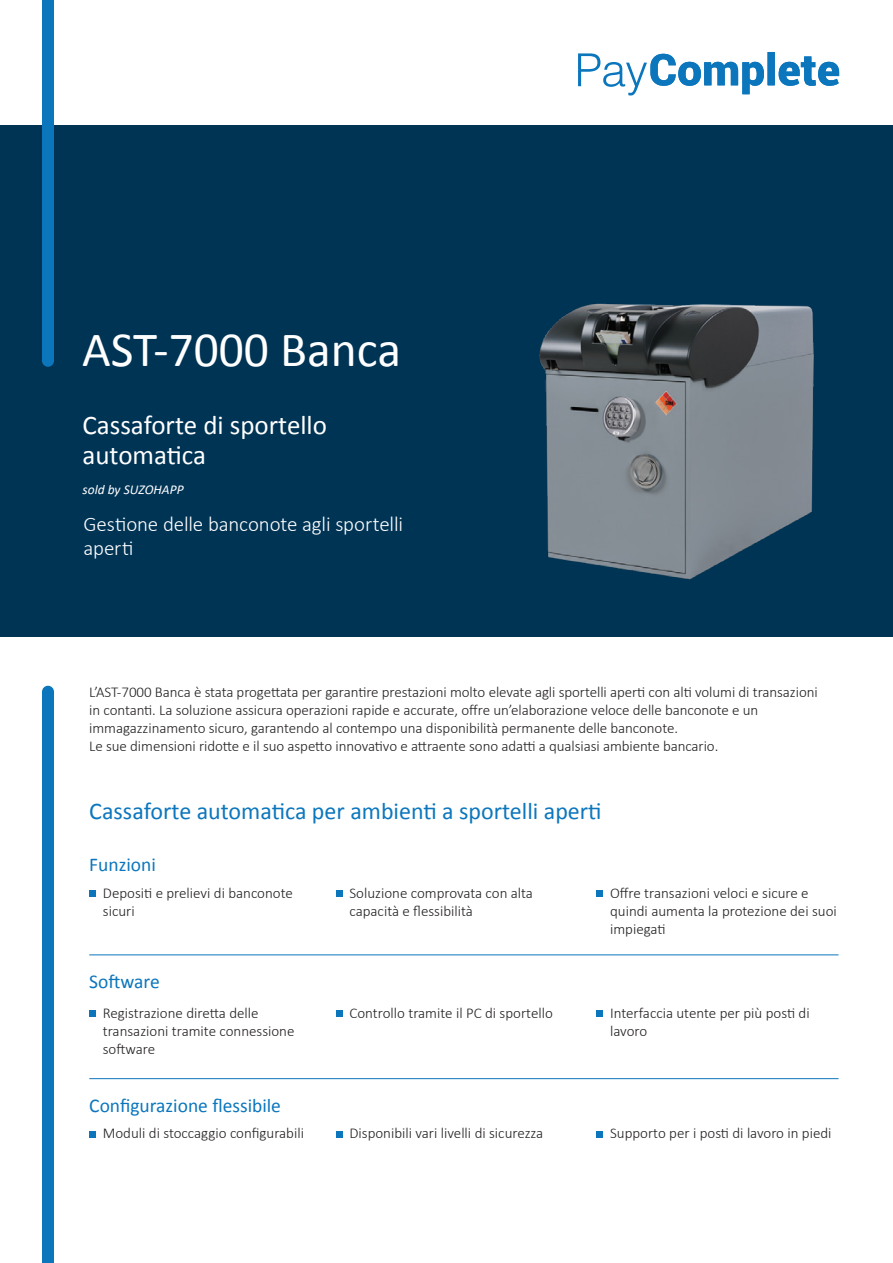
<style>
.page{position:relative;width:893px;height:1263px;background:#fff}
.page>*{position:absolute;margin:0;border:0;box-sizing:border-box;transform-origin:0 0}
.t1{font:49.5px "Calibri";color:#fff}
.t2{font:27px/30px "Calibri";color:#fff}
.t3{font:24px "Calibri";color:#0c76bd}
.t4{font:300 21px/24px "Calibri";letter-spacing:-.005em;color:#fff}
.t5{font:19.5px "Calibri";color:#0c76bd}
.Body_Text{font:300 15px/18px "Calibri";letter-spacing:-.005em;color:#231f20}
.t6{font:italic 13.5px "Calibri";color:#fff}
</style>
<div class="page">
<div style="left:0;top:125px;width:893px;height:512px;background:#003455"></div>
<img style="left:539px;top:303px;width:275px;height:277px">
<svg style="left:578px;top:52px;width:261px;height:43px"></svg>
<div style="left:42px;top:0;width:12px;height:367px;background:#0c76bd"></div>
<div style="left:42px;top:686px;width:12px;height:577px;background:#0c76bd"></div>
<hr style="left:89px;top:955px;width:749px;height:1px;background:#0c76bd">
<div style="left:89px;top:1010px;width:7px;height:6px;background:#0c76bd"></div>
<svg style="left:336px;top:1010px;width:6px;height:6px"></svg>
<svg style="left:597px;top:1010px;width:6px;height:6px"></svg>
<hr style="left:89px;top:1078px;width:749px;height:1px;background:#0c76bd">
<div style="left:89px;top:1131px;width:7px;height:6px;background:#0c76bd"></div>
<svg style="left:336px;top:1131px;width:6px;height:6px"></svg>
<svg style="left:597px;top:1131px;width:6px;height:6px"></svg>
<div style="left:89px;top:890px;width:7px;height:6px;background:#0c76bd"></div>
<svg style="left:336px;top:890px;width:6px;height:6px"></svg>
<svg style="left:597px;top:890px;width:6px;height:6px"></svg>
<p class="t1" style="left:82px;top:319px;width:320px">AST-7000 Banca</p>
<p class="t2" style="left:83px;top:409px;width:246px">Cassaforte di sportello automatica</p>
<p class="t6" style="left:83px;top:480px;width:103px">sold by SUZOHAPP</p>
<p class="t4" style="left:84px;top:512px;width:321px">Gestione delle banconote agli sportelli aperti</p>
<p class="Body_Text" style="left:89px;top:683px;width:730px">L’AST-7000 Banca è stata progettata per garantire prestazioni molto elevate agli sportelli aperti con alti volumi di transazioni in contanti. La soluzione assicura operazioni rapide e accurate, offre un’elaborazione veloce delle banconote e un immagazzinamento sicuro, garantendo al contempo una disponibilità permanente delle banconote.</p>
<p class="Body_Text" style="left:89px;top:737px;width:631px">Le sue dimensioni ridotte e il suo aspetto innovativo e attraente sono adatti a qualsiasi ambiente bancario.</p>
<p class="t3" style="left:89px;top:796px;width:514px">Cassaforte automatica per ambienti a sportelli aperti</p>
<p class="t5" style="left:89px;top:853px;width:68px">Funzioni</p>
<p class="Body_Text" style="left:103px;top:883px;width:191px">Depositi e prelievi di banconote sicuri</p>
<p class="Body_Text" style="left:349px;top:883px;width:185px">Soluzione comprovata con alta capacità e flessibilità</p>
<p class="Body_Text" style="left:610px;top:883px;width:228px">Offre transazioni veloci e sicure e quindi aumenta la protezione dei suoi impiegati</p>
<p class="t5" style="left:89px;top:969px;width:72px">Software</p>
<p class="Body_Text" style="left:103px;top:1003px;width:193px">Registrazione diretta delle transazioni tramite connessione software</p>
<p class="Body_Text" style="left:349px;top:1003px;width:205px">Controllo tramite il PC di sportello</p>
<p class="Body_Text" style="left:610px;top:1003px;width:201px">Interfaccia utente per più posti di lavoro</p>
<p class="t5" style="left:89px;top:1093px;width:193px">Configurazione flessibile</p>
<p class="Body_Text" style="left:103px;top:1124px;width:203px">Moduli di stoccaggio configurabili</p>
<p class="Body_Text" style="left:349px;top:1124px;width:195px">Disponibili vari livelli di sicurezza</p>
<p class="Body_Text" style="left:610px;top:1124px;width:223px">Supporto per i posti di lavoro in piedi</p>
</div>
